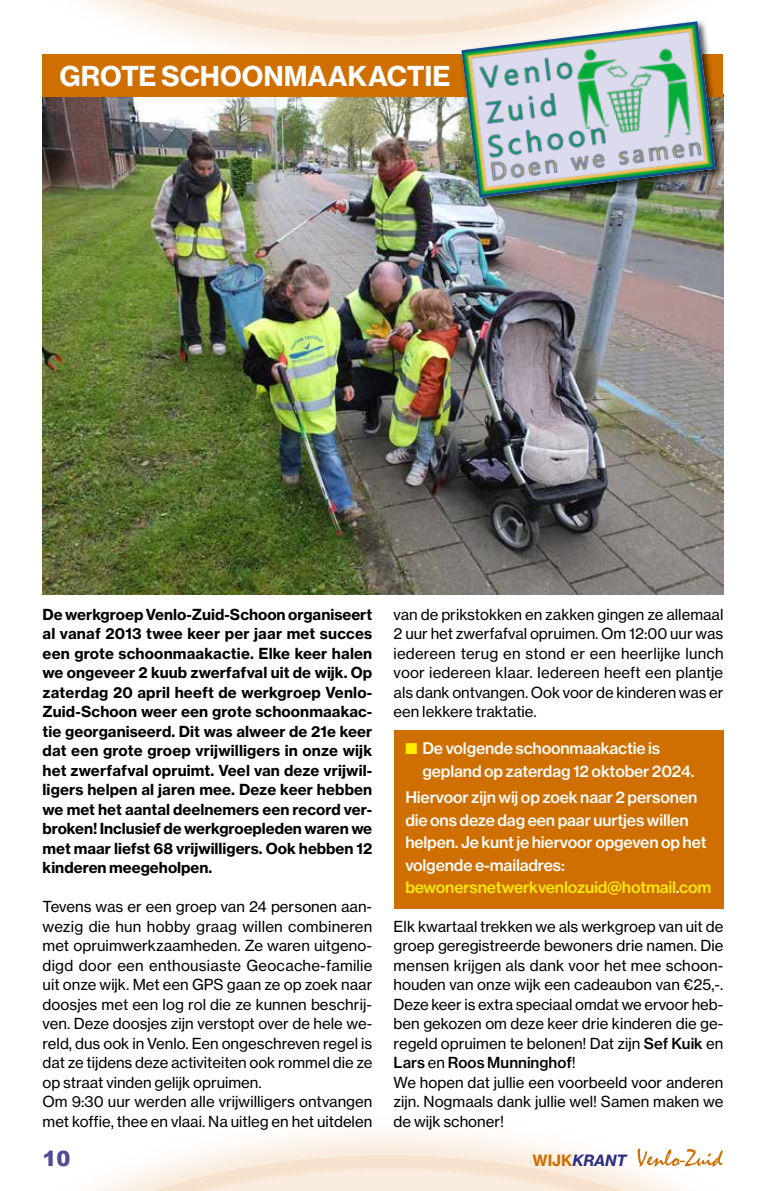
<style>
.page{position:relative;width:766px;height:1191px;background:#fff}
.page>*{position:absolute;margin:0;border:0;box-sizing:border-box;transform-origin:0 0}
.t1{font:27px "N Haas Grotesk TX Pro 75 Bd";letter-spacing:-.005em;color:#fff}
.t2{font:900 21px "Arial";color:#4f4b96}
.t3{font:15.75px/22.5px "N Haas Grotesk TX Pro 65 Md";letter-spacing:-.01em;color:#fff}
.t4{font:15.3px "N Haas Grotesk TX Pro 76 Bd It";color:#2a2d82}
.t5{font:15px/19.5px "N Haas Grotesk TX Pro 55 Rg";color:#000;text-align:justify}
.t6{font:15px/19.5px "N Haas Grotesk TX Pro 75 Bd";color:#000;text-align:justify}
.t7{font:15px "N Haas Grotesk TX Pro 65 Md";color:#000}
.s1{color:#ffed00}
.s2{font-family:"N Haas Grotesk TX Pro 65 Md"}
.s3{font-family:"N Haas Grotesk TX Pro 55 Rg"}
.s4{font-family:"N Haas Grotesk TX Pro 75 Bd";color:#cf6f00}
</style>
<div class="page">
<img style="left:42px;top:0;width:628px;height:82px">
<img style="left:42px;top:95px;width:681px;height:499px">
<div style="left:43px;top:54px;width:680px;height:43px;background:#cf6f00"></div>
<svg style="left:637px;top:1148px;width:85px;height:18px"></svg>
<div style="left:458px;top:18px;width:267px;height:189px;background:#000;opacity:.75"></div>
<img style="left:461px;top:21px;width:254px;height:177px">
<div style="left:393px;top:730px;width:330px;height:179px;background:#cf6f00"></div>
<h1 class="t1" style="left:60px;top:59px;width:392px">GROTE SCHOONMAAKACTIE</h1>
<p class="t6" style="left:43px;top:604px;width:331px">De werkgroep Venlo-Zuid-Schoon organiseert al vanaf 2013 twee keer per jaar met succes een grote schoonmaakactie. Elke keer halen we ongeveer 2 kuub zwerfafval uit de wijk. Op zaterdag 20 april heeft de werkgroep Venlo-Zuid-Schoon weer een grote schoonmaakac&shy;tie georganiseerd. Dit was alweer de 21e keer dat een grote groep vrijwilligers in onze wijk het zwerfafval opruimt. Veel van deze vrijwil&shy;ligers helpen al jaren mee. Deze keer hebben we met het aantal deelnemers een record ver&shy;broken! Inclusief de werkgroepleden waren we met maar liefst 68 vrijwilligers. Ook hebben 12 kinderen meegeholpen.</p>
<p class="t5" style="left:43px;top:897px;width:331px;text-align:left">Tevens was er een groep van 24 personen aan&shy;wezig die hun hobby graag willen combineren met opruimwerkzaamheden. Ze waren uitgeno&shy;digd door een enthousiaste Geocache-familie uit onze wijk. Met een GPS gaan ze op zoek naar doosjes met een log rol die ze kunnen beschrij&shy;ven. Deze doosjes zijn verstopt over de hele we&shy;reld, dus ook in Venlo. Een ongeschreven regel is dat ze tijdens deze activiteiten ook rommel die ze op straat vinden gelijk opruimen.<br>Om 9:30 uur werden alle vrijwilligers ontvangen met koffie, thee en vlaai. Na uitleg en het uitdelen</p>
<h2 class="t2" style="left:43px;top:1143px;width:30px">10</h2>
<p class="t5" style="left:393px;top:604px;width:331px">van de prikstokken en zakken gingen ze allemaal 2 uur het zwerfafval opruimen. Om 12:00 uur was iedereen terug en stond er een heerlijke lunch voor iedereen klaar. Iedereen heeft een plantje als dank ontvangen. Ook voor de kinderen was er een lekkere traktatie.</p>
<p class="t3" style="left:422px;top:737px;width:273px;text-indent:-17px"><span class="s1">■</span> De volgende schoonmaakactie is gepland op zaterdag 12 oktober 2024.</p>
<p class="t3" style="left:405px;top:786px;width:307px">Hiervoor zijn wij op zoek naar 2 personen die ons deze dag een paar uurtjes willen helpen. Je kunt je hiervoor opgeven op het volgende e-mailadres: <span class="s1">bewonersnetwerkvenlozuid@hotmail</span>.<span class="s1">com</span></p>
<p class="t5" style="left:393px;top:916px;width:331px">Elk kwartaal trekken we als werkgroep van uit de groep geregistreerde bewoners drie namen. Die mensen krijgen als dank voor het mee schoon&shy;houden van onze wijk een cadeaubon van €25,-.<br>Deze keer is extra speciaal omdat we ervoor heb&shy;ben gekozen om deze keer drie kinderen die ge&shy;regeld opruimen te belonen! Dat zijn <span class="s2">Sef Kuik</span> en</p>
<p class="t7" style="left:393px;top:1053px;width:184px">Lars <span class="s3">en</span> Roos Munninghof<span class="s3">!</span></p>
<p class="t5" style="left:393px;top:1072px;width:331px">We hopen dat jullie een voorbeeld voor anderen zijn. Nogmaals dank jullie wel! Samen maken we de wijk schoner!</p>
<p class="t4" style="left:532px;top:1150px;width:96px"><span class="s4">WIJK</span>KRANT</p>
</div>
